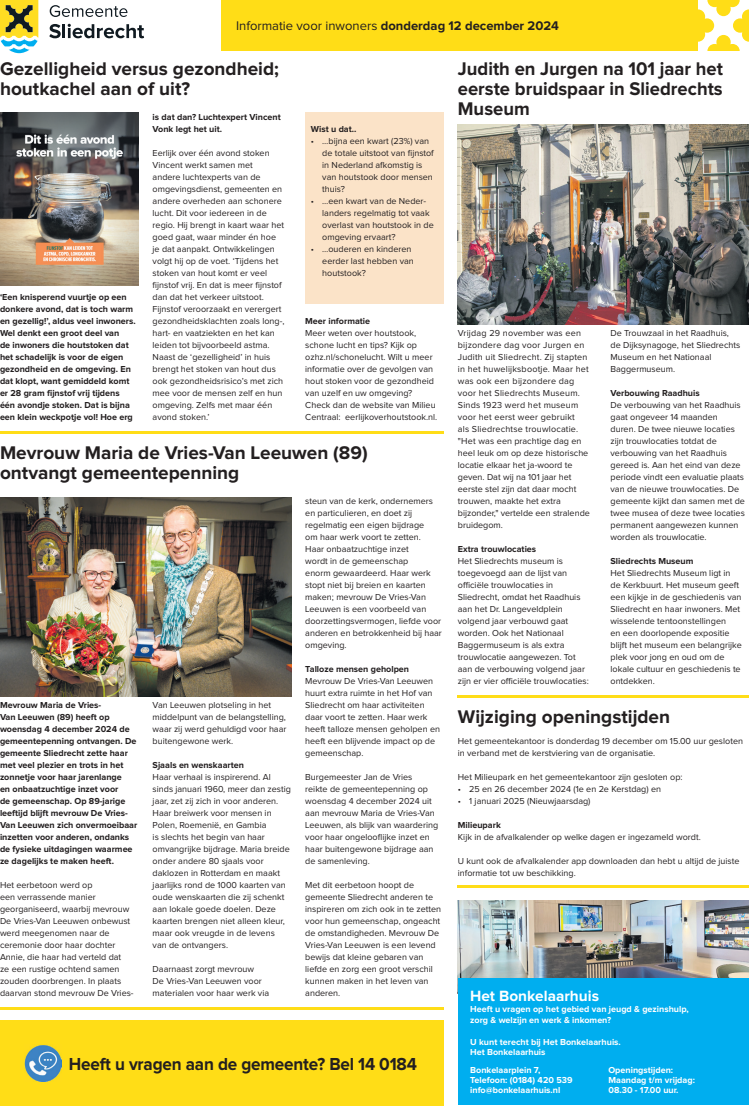
<style>
.page{position:relative;width:749px;height:1106px;background:#fff}
.page>*{position:absolute;margin:0;border:0;box-sizing:border-box;transform-origin:0 0}
.t1{font:700 19px/20px "Proxima Nova";color:#231f20}
.t2{font:700 18px "Proxima Nova";letter-spacing:-.01em;color:#231f20;scale:.95 1}
.t3{font:700 15.4px "Proxima Nova";color:#fff}
.t4{font:700 13px "Proxima Nova";color:#231f20}
.t5{font:9px/12px "Proxima Nova";color:#231f20}
.t6{font:700 9px/12px "Proxima Nova";color:#231f20}
.t7{font:9px/12px "Proxima Nova";letter-spacing:.02em;color:#231f20}
.t8{font:700 9px/10px "Proxima Nova";color:#fff}
.s1{font-weight:400}
</style>
<div class="page">
<div style="left:222px;top:0;width:526px;height:51px;background:#ffdd17"></div>
<svg style="left:50px;top:5px;width:77px;height:12px"></svg>
<svg style="left:49px;top:24px;width:95px;height:14px"></svg>
<svg style="left:0;top:0;width:38px;height:53px"></svg>
<svg style="left:698px;top:0;width:50px;height:51px"></svg>
<img style="left:458px;top:900px;width:290px;height:78px">
<div style="left:305px;top:112px;width:138px;height:191px;background:#fbe3c8"></div>
<hr style="left:458px;top:695px;width:290px;height:2px;background:#ffdd17">
<hr style="left:0;top:431px;width:444px;height:2px;background:#ffdd17">
<img style="left:458px;top:124px;width:290px;height:200px">
<div style="left:0;top:1020px;width:443px;height:86px;background:#ffdd17"></div>
<img style="left:25px;top:1045px;width:37px;height:36px">
<img style="left:0;top:112px;width:138px;height:173px">
<img style="left:0;top:497px;width:291px;height:199px">
<hr style="left:0;top:1007px;width:443px;height:2px;background:#ffdd17">
<div style="left:458px;top:978px;width:290px;height:126px;background:#00aeef"></div>
<hr style="left:458px;top:885px;width:290px;height:3px;background:#ffdd17">
<h3 class="t4" style="left:236px;top:20px;width:324px"><span class="s1">Informatie voor inwoners</span> donderdag 12 december 2024</h3>
<h1 class="t1" style="left:457px;top:59px;width:266px;text-align:justify">Judith en Jurgen na 101 jaar het eerste bruidspaar in Sliedrechts Museum</h1>
<h1 class="t1" style="left:0;top:60px;width:280px">Gezelligheid versus gezondheid; houtkachel aan of uit?</h1>
<p class="t6" style="left:153px;top:111px;width:130px">is dat dan? Luchtexpert Vincent<br>Vonk legt het uit.</p>
<p class="t5" style="left:153px;top:147px;width:133px">Eerlijk over één avond stoken<br>Vincent werkt samen met<br>andere luchtexperts van de omgevingsdienst, gemeenten en andere overheden aan schonere lucht. Dit voor iedereen in de regio. Hij brengt in kaart waar het goed gaat, waar minder én hoe je dat aanpakt. Ontwikkelingen volgt hij op de voet. ‘Tijdens het stoken van hout komt er veel fijnstof vrij. En dat is meer fijnstof dan dat het verkeer uitstoot.<br>Fijnstof veroorzaakt en verergert gezondheidsklachten zoals long-, hart- en vaatziekten en het kan leiden tot bijvoorbeeld astma.<br>Naast de ‘gezelligheid’ in huis brengt het stoken van hout dus ook gezondheidsrisico’s met zich mee voor de mensen zelf en hun omgeving. Zelfs met maar één avond stoken.’</p>
<p class="t6" style="left:311px;top:123px;width:47px">Wist u dat..</p>
<p class="t5" style="left:322px;top:135px;width:113px;text-indent:-11px">• …bijna een kwart (23%) van de totale uitstoot van fijnstof in Nederland afkomstig is van houtstook door mensen thuis?</p>
<p class="t5" style="left:322px;top:195px;width:113px;text-indent:-11px">• …een kwart van de Neder&shy;landers regelmatig tot vaak overlast van houtstook in de omgeving ervaart?</p>
<p class="t5" style="left:322px;top:243px;width:93px;text-indent:-11px">• …ouderen en kinderen eerder last hebben van houtstook?</p>
<p class="t6" style="left:0;top:291px;width:137px">‘Een knisperend vuurtje op een donkere avond, dat is toch warm en gezellig!’, aldus veel inwoners.<br>Wel denkt een groot deel van<br>de inwoners die houtstoken dat het schadelijk is voor de eigen gezondheid en de omgeving. En dat klopt, want gemiddeld komt er 28 gram fijnstof vrij tijdens één avondje stoken. Dat is bijna een klein weckpotje vol! Hoe erg</p>
<p class="t6" style="left:305px;top:315px;width:66px">Meer informatie</p>
<p class="t5" style="left:305px;top:327px;width:133px">Meer weten over houtstook, schone lucht en tips? Kijk op ozhz.nl/schonelucht. Wilt u meer informatie over de gevolgen van hout stoken voor de gezondheid van uzelf en uw omgeving?<br>Check dan de website van Milieu<br>Centraal: eerlijkoverhoutstook.nl.</p>
<h1 class="t1" style="left:0;top:443px;width:369px">Mevrouw Maria de Vries-Van Leeuwen (89) ontvangt gemeentepenning</h1>
<p class="t7" style="left:457px;top:327px;width:133px">Vrijdag 29 november was een bijzondere dag voor Jurgen en<br>Judith uit Sliedrecht. Zij stapten in het huwelijksbootje. Maar het was ook een bijzondere dag voor het Sliedrechts Museum.<br>Sinds 1923 werd het museum voor het eerst weer gebruikt<br>als Sliedrechtse trouwlocatie. "Het was een prachtige dag en heel leuk om op deze historische locatie elkaar het ja-woord te geven. Dat wij na 101 jaar het eerste stel zijn dat daar mocht trouwen, maakte het extra bijzonder," vertelde een stralende bruidegom.</p>
<p class="t6" style="left:457px;top:543px;width:80px">Extra trouwlocaties</p>
<p class="t5" style="left:457px;top:555px;width:132px">Het Sliedrechts museum is toegevoegd aan de lijst van officiële trouwlocaties in<br>Sliedrecht, omdat het Raadhuis aan het Dr. Langeveldplein volgend jaar verbouwd gaat worden. Ook het Nationaal<br>Baggermuseum is als extra trouwlocatie aangewezen. Tot aan de verbouwing volgend jaar zijn er vier officiële trouwlocaties:</p>
<p class="t5" style="left:610px;top:327px;width:131px">De Trouwzaal in het Raadhuis, de Dijksynagoge, het Sliedrechts<br>Museum en het Nationaal<br>Baggermuseum.</p>
<p class="t6" style="left:610px;top:387px;width:91px">Verbouwing Raadhuis</p>
<p class="t5" style="left:610px;top:399px;width:136px">De verbouwing van het Raadhuis gaat ongeveer 14 maanden duren. De twee nieuwe locaties zijn trouwlocaties totdat de verbouwing van het Raadhuis gereed is. Aan het eind van deze periode vindt een evaluatie plaats van de nieuwe trouwlocaties. De gemeente kijkt dan samen met de twee musea of deze twee locaties permanent aangewezen kunnen worden als trouwlocatie.</p>
<p class="t6" style="left:610px;top:555px;width:84px">Sliedrechts Museum</p>
<p class="t5" style="left:610px;top:567px;width:133px">Het Sliedrechts Museum ligt in de Kerkbuurt. Het museum geeft een kijkje in de geschiedenis van<br>Sliedrecht en haar inwoners. Met wisselende tentoonstellingen<br>en een doorlopende expositie blijft het museum een belangrijke plek voor jong en oud om de lokale cultuur en geschiedenis te ontdekken.</p>
<p class="t5" style="left:305px;top:495px;width:138px">steun van de kerk, ondernemers en particulieren, en doet zij regelmatig een eigen bijdrage<br>om haar werk voort te zetten.<br>Haar onbaatzuchtige inzet<br>wordt in de gemeenschap<br>enorm gewaardeerd. Haar werk stopt niet bij breien en kaarten maken; mevrouw De Vries-Van<br>Leeuwen is een voorbeeld van doorzettingsvermogen, liefde voor anderen en betrokkenheid bij haar omgeving.</p>
<p class="t6" style="left:305px;top:663px;width:105px">Talloze mensen geholpen</p>
<p class="t5" style="left:305px;top:675px;width:136px">Mevrouw De Vries-Van Leeuwen huurt extra ruimte in het Hof van<br>Sliedrecht om haar activiteiten daar voort te zetten. Haar werk heeft talloze mensen geholpen en heeft een blijvende impact op de gemeenschap.</p>
<p class="t5" style="left:305px;top:771px;width:134px">Burgemeester Jan de Vries<br>reikte de gemeentepenning op woensdag 4 december 2024 uit aan mevrouw Maria de Vries-Van<br>Leeuwen, als blijk van waardering voor haar ongelooflijke inzet en haar buitengewone bijdrage aan de samenleving.</p>
<p class="t5" style="left:305px;top:879px;width:137px">Met dit eerbetoon hoopt de gemeente Sliedrecht anderen te inspireren om zich ook in te zetten voor hun gemeenschap, ongeacht de omstandigheden. Mevrouw De<br>Vries-Van Leeuwen is een levend bewijs dat kleine gebaren van liefde en zorg een groot verschil kunnen maken in het leven van anderen.</p>
<p class="t6" style="left:0;top:699px;width:139px">Mevrouw Maria de Vries-<br>Van Leeuwen (89) heeft op woensdag 4 december 2024 de gemeentepenning ontvangen. De gemeente Sliedrecht zette haar met veel plezier en trots in het zonnetje voor haar jarenlange<br>en onbaatzuchtige inzet voor<br>de gemeenschap. Op 89-jarige leeftijd blijft mevrouw De Vries-<br>Van Leeuwen zich onvermoeibaar inzetten voor anderen, ondanks de fysieke uitdagingen waarmee ze dagelijks te maken heeft.</p>
<p class="t5" style="left:0;top:879px;width:135px">Het eerbetoon werd op<br>een verrassende manier georganiseerd, waarbij mevrouw<br>De Vries-Van Leeuwen onbewust werd meegenomen naar de ceremonie door haar dochter<br>Annie, die haar had verteld dat<br>ze een rustige ochtend samen zouden doorbrengen. In plaats daarvan stond mevrouw De Vries-</p>
<p class="t5" style="left:153px;top:699px;width:135px">Van Leeuwen plotseling in het middelpunt van de belangstelling, waar zij werd gehuldigd voor haar buitengewone werk.</p>
<p class="t6" style="left:153px;top:759px;width:93px">Sjaals en wenskaarten</p>
<p class="t5" style="left:153px;top:771px;width:140px">Haar verhaal is inspirerend. Al sinds januari 1960, meer dan zestig jaar, zet zij zich in voor anderen.<br>Haar breiwerk voor mensen in<br>Polen, Roemenië, en Gambia<br>is slechts het begin van haar omvangrijke bijdrage. Maria breide onder andere 80 sjaals voor daklozen in Rotterdam en maakt jaarlijks rond de 1000 kaarten van oude wenskaarten die zij schenkt aan lokale goede doelen. Deze kaarten brengen niet alleen kleur, maar ook vreugde in de levens van de ontvangers.</p>
<p class="t5" style="left:153px;top:963px;width:118px">Daarnaast zorgt mevrouw<br>De Vries-Van Leeuwen voor materialen voor haar werk via</p>
<h1 class="t1" style="left:458px;top:707px;width:214px">Wijziging openingstijden</h1>
<p class="t5" style="left:458px;top:735px;width:286px">Het gemeentekantoor is donderdag 19 december om 15.00 uur gesloten in verband met de kerstviering van de organisatie.</p>
<p class="t5" style="left:458px;top:771px;width:226px">Het Milieupark en het gemeentekantoor zijn gesloten op:</p>
<p class="t5" style="left:458px;top:783px;width:205px">• 25 en 26 december 2024 (1e en 2e Kerstdag) en</p>
<p class="t5" style="left:458px;top:795px;width:134px">• 1 januari 2025 (Nieuwjaarsdag)</p>
<p class="t6" style="left:458px;top:819px;width:44px">Milieupark</p>
<p class="t5" style="left:458px;top:831px;width:244px">Kijk in de afvalkalender op welke dagen er ingezameld wordt.</p>
<p class="t5" style="left:458px;top:855px;width:283px">U kunt ook de afvalkalender app downloaden dan hebt u altijd de juiste informatie tot uw beschikking.</p>
<h3 class="t3" style="left:470px;top:988px;width:130px">Het Bonkelaarhuis</h3>
<p class="t8" style="left:470px;top:1003px;width:220px;line-height:11px">Heeft u vragen op het gebied van jeugd &amp; gezinshulp, zorg &amp; welzijn en werk &amp; inkomen?</p>
<p class="t8" style="left:470px;top:1036px;width:152px">U kunt terecht bij Het Bonkelaarhuis.<br>Het Bonkelaarhuis</p>
<p class="t8" style="left:470px;top:1065px;width:104px">Bonkelaarplein 7,<br>Telefoon: (0184) 420 539 info@bonkelaarhuis.nl</p>
<p class="t8" style="left:608px;top:1065px;width:88px">Openingstijden:<br>Maandag t/m vrijdag:<br>08.30 - 17.00 uur.</p>
<h2 class="t2" style="left:69px;top:1055px;width:368px">Heeft u vragen aan de gemeente? Bel 14 0184</h2>
</div>
